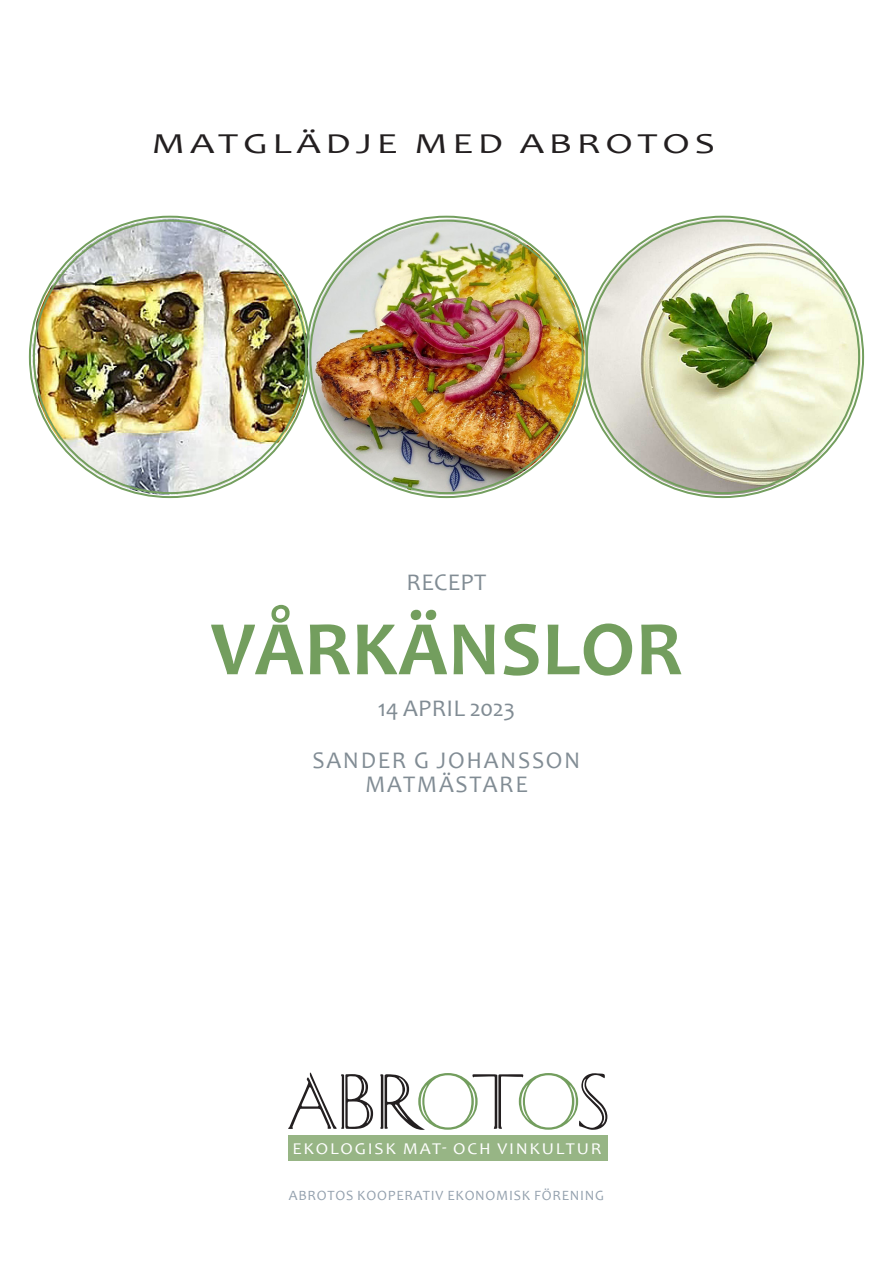
<style>
.page{position:relative;width:893px;height:1263px;background:#fff}
.page>*{position:absolute;margin:0;border:0;box-sizing:border-box;transform-origin:0 0}
.BRÖD_NOT{font:700 78px "Candara";letter-spacing:.01em;color:#739e5e}
.t1{font:77.7px "Caesar";letter-spacing:-.07em;color:#231f20}
.BRÖD_NOT-2{font:29.1px "Candara";letter-spacing:.12em;color:#231f20;scale:1.36 1}
.BRÖD_NOT-3{font:24px "Candara";letter-spacing:.07em;color:#818c94}
.BRÖD_NOT-4{font:24px "Candara";letter-spacing:-.005em;color:#818c94}
.t2{font:16.5px "Candara";letter-spacing:.1em;color:#fff;scale:1.08 1}
.BRÖD_NOT-5{font:14.25px "Candara";letter-spacing:.05em;color:#94a1ae}
.s1{color:#739e5e}
</style>
<div class="page">
<div style="left:288px;top:1135px;width:319px;height:26px;background:#97b585"></div>
<img style="left:32px;top:219px;width:276px;height:276px;border-radius:138px">
<img style="left:585px;top:219px;width:276px;height:276px;border-radius:138px">
<img style="left:308px;top:219px;width:277px;height:276px;border-radius:138px">
<p class="BRÖD_NOT-2" style="left:152px;top:126px;width:416px">MATGLÄDJE MED ABROTOS</p>
<p class="BRÖD_NOT-3" style="left:407px;top:568px;width:81px">RECEPT</p>
<p class="BRÖD_NOT" style="left:211px;top:602px;width:473px">VÅRKÄNSLOR</p>
<p class="BRÖD_NOT-4" style="left:378px;top:694px;width:139px">14 APRIL 2023</p>
<p class="BRÖD_NOT-3" style="left:313px;top:746px;width:269px">SANDER G JOHANSSON</p>
<p class="BRÖD_NOT-3" style="left:365px;top:770px;width:164px">MATMÄSTARE</p>
<p class="t1" style="left:288px;top:1062px;width:324px">ABR<span class="s1">O</span>T<span class="s1">O</span>S</p>
<p class="t2" style="left:292px;top:1138px;width:288px">EKOLOGISK MAT- OCH VINKULTUR</p>
<p class="BRÖD_NOT-5" style="left:289px;top:1187px;width:317px">ABROTOS KOOPERATIV EKONOMISK FÖRENING</p>
</div>
